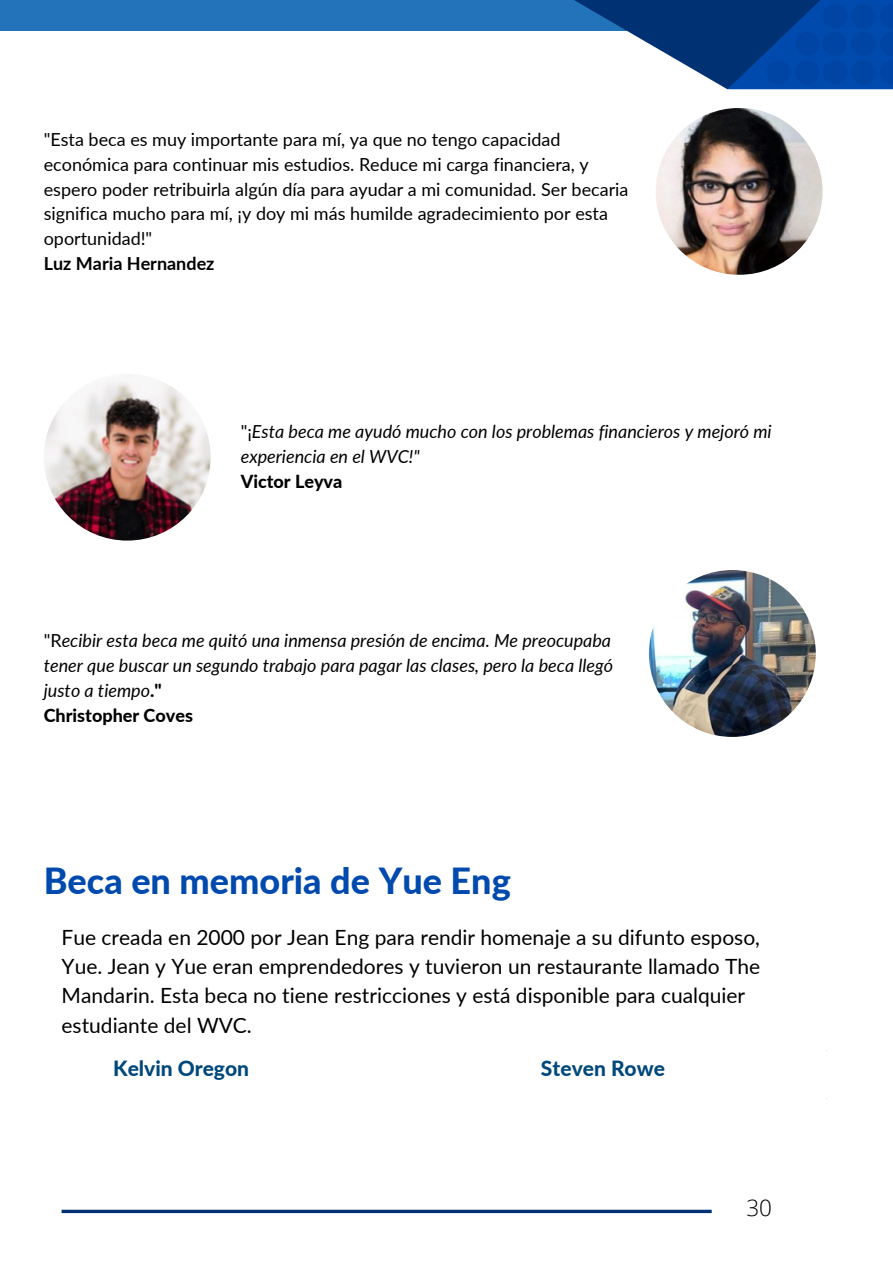
<style>
.page{position:relative;width:893px;height:1264px;background:#fff}
.page>*{position:absolute;margin:0;border:0;box-sizing:border-box;transform-origin:0 0}
.t1{font:800 36px "Lato";color:#004aad}
.t2{font:300 22.5px "Open Sans";color:#000}
.t3{font:21px/29.2px "Lato";color:#000}
.t4{font:800 21px "Lato";color:#00487b}
.t5{font:18px/24.8px "Lato";color:#000}
.t6{font:italic 18px/24.8px "Lato";color:#000;text-align:justify}
.t7{font:800 18px "Lato";color:#000}
.t8{font:700 18px "Lato";color:#000}
.s1{font-style:normal}
.s2{font-weight:800;font-style:normal}
</style>
<div class="page">
<div style="left:0;top:0;width:699px;height:31px;background:#2373ba"></div>
<svg style="left:574px;top:0;width:153px;height:89px"></svg>
<svg style="left:727px;top:0;width:165px;height:89px;background:#003986"></svg>
<svg style="left:766px;top:4px;width:126px;height:80px;background:#0044a0"></svg>
<img style="left:649px;top:570px;width:166px;height:167px;border-radius:50%">
<img style="left:655px;top:108px;width:167px;height:167px;border-radius:50%">
<img style="left:44px;top:374px;width:167px;height:166px;border-radius:50%">
<svg style="left:62px;top:1209px;width:649px;height:4px;background:#2e568b"></svg>
<p class="t5" style="left:44px;top:127px;width:586px">"Esta beca es muy importante para mí, ya que no tengo capacidad económica para continuar mis estudios. Reduce mi carga financiera, y espero poder retribuirla algún día para ayudar a mi comunidad. Ser becaria significa mucho para mí, ¡y doy mi más humilde agradecimiento por esta oportunidad!"</p>
<p class="t8" style="left:44px;top:252px;width:172px">Luz Maria Hernandez</p>
<p class="t6" style="left:241px;top:418px;width:532px"><span class="s1">"¡</span>Esta beca me ayudó mucho con los problemas financieros y mejoró mi experiencia en el WVC!"</p>
<p class="t7" style="left:241px;top:470px;width:103px">Victor Leyva</p>
<p class="t6" style="left:44px;top:628px;width:571px"><span class="s1">"R</span>ecibir esta beca me quitó una inmensa presión de encima. Me preocupaba tener que buscar un segundo trabajo para pagar las clases, pero la beca llegó justo a tiempo<span class="s2">."</span></p>
<p class="t7" style="left:44px;top:703px;width:151px">Christopher Coves</p>
<p class="t1" style="left:44px;top:858px;width:468px">Beca en memoria de Yue Eng</p>
<p class="t3" style="left:62px;top:922px;width:700px">Fue creada en 2000 por Jean Eng para rendir homenaje a su difunto esposo, Yue. Jean y Yue eran emprendedores y tuvieron un restaurante llamado The Mandarin. Esta beca no tiene restricciones y está disponible para cualquier estudiante del WVC.</p>
<p class="t4" style="left:113px;top:1055px;width:137px">Kelvin Oregon</p>
<p class="t4" style="left:541px;top:1055px;width:125px">Steven Rowe</p>
<p class="t2" style="left:746px;top:1192px;width:27px">30</p>
</div>
